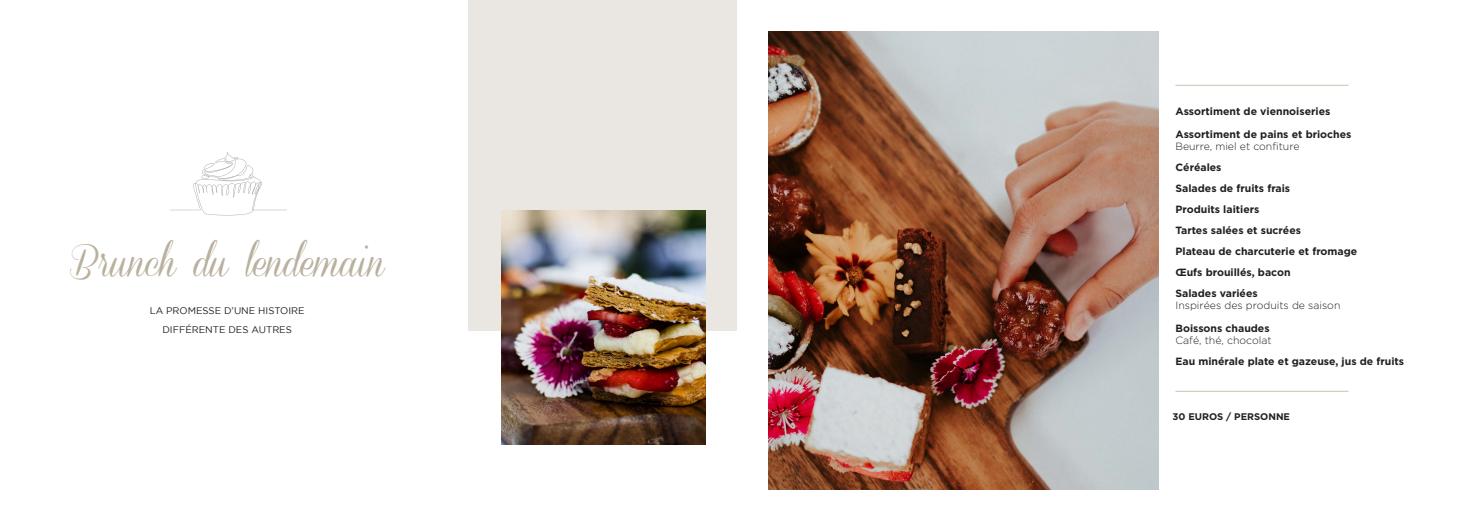
<style>
.page{position:relative;width:1474px;height:521px;background:#fff}
.page>*{position:absolute;margin:0;border:0;box-sizing:border-box;transform-origin:0 0}
.t1{font:35px "Coneria Script Demo";color:#b9b09e}
.t2{font:700 10.5px "Gotham";color:#231f20}
.t3{font:300 10.5px "Gotham";color:#231f20}
.t4{font:9.62px "Gotham";color:#231f20}
.t5{font:700 9.62px "Gotham";color:#231f20}
</style>
<div class="page">
<div style="left:469px;top:0;width:268px;height:331px;background:#eae7e2"></div>
<hr style="left:1175px;top:391px;width:173px;height:1px;background:#cbc1ae">
<img style="left:768px;top:32px;width:390px;height:457px">
<hr style="left:1175px;top:85px;width:173px;height:1px;background:#cbc1ae">
<img style="left:170px;top:152px;width:116px;height:64px">
<img style="left:502px;top:211px;width:203px;height:233px">
<p class="t1" style="left:69px;top:244px;width:317px">Brunch du lendemain</p>
<p class="t4" style="left:150px;top:305px;width:156px">LA PROMESSE D’UNE HISTOIRE</p>
<p class="t4" style="left:162px;top:324px;width:131px">DIFFÉRENTE DES AUTRES</p>
<p class="t2" style="left:1175px;top:105px;width:156px">Assortiment de viennoiseries</p>
<p class="t2" style="left:1175px;top:128px;width:178px">Assortiment de pains et brioches</p>
<p class="t3" style="left:1175px;top:141px;width:125px">Beurre, miel et confiture</p>
<p class="t2" style="left:1175px;top:161px;width:48px">Céréales</p>
<p class="t2" style="left:1175px;top:182px;width:116px">Salades de fruits frais</p>
<p class="t2" style="left:1175px;top:203px;width:85px">Produits laitiers</p>
<p class="t2" style="left:1175px;top:224px;width:127px">Tartes salées et sucrées</p>
<p class="t2" style="left:1175px;top:245px;width:183px">Plateau de charcuterie et fromage</p>
<p class="t2" style="left:1175px;top:266px;width:117px">Œufs brouillés, bacon</p>
<p class="t2" style="left:1175px;top:287px;width:84px">Salades variées</p>
<p class="t3" style="left:1175px;top:300px;width:166px">Inspirées des produits de saison</p>
<p class="t2" style="left:1175px;top:322px;width:96px">Boissons chaudes</p>
<p class="t3" style="left:1175px;top:335px;width:98px">Café, thé, chocolat</p>
<p class="t2" style="left:1175px;top:356px;width:230px">Eau minérale plate et gazeuse, jus de fruits</p>
<p class="t5" style="left:1172px;top:411px;width:119px">30 EUROS / PERSONNE</p>
</div>
